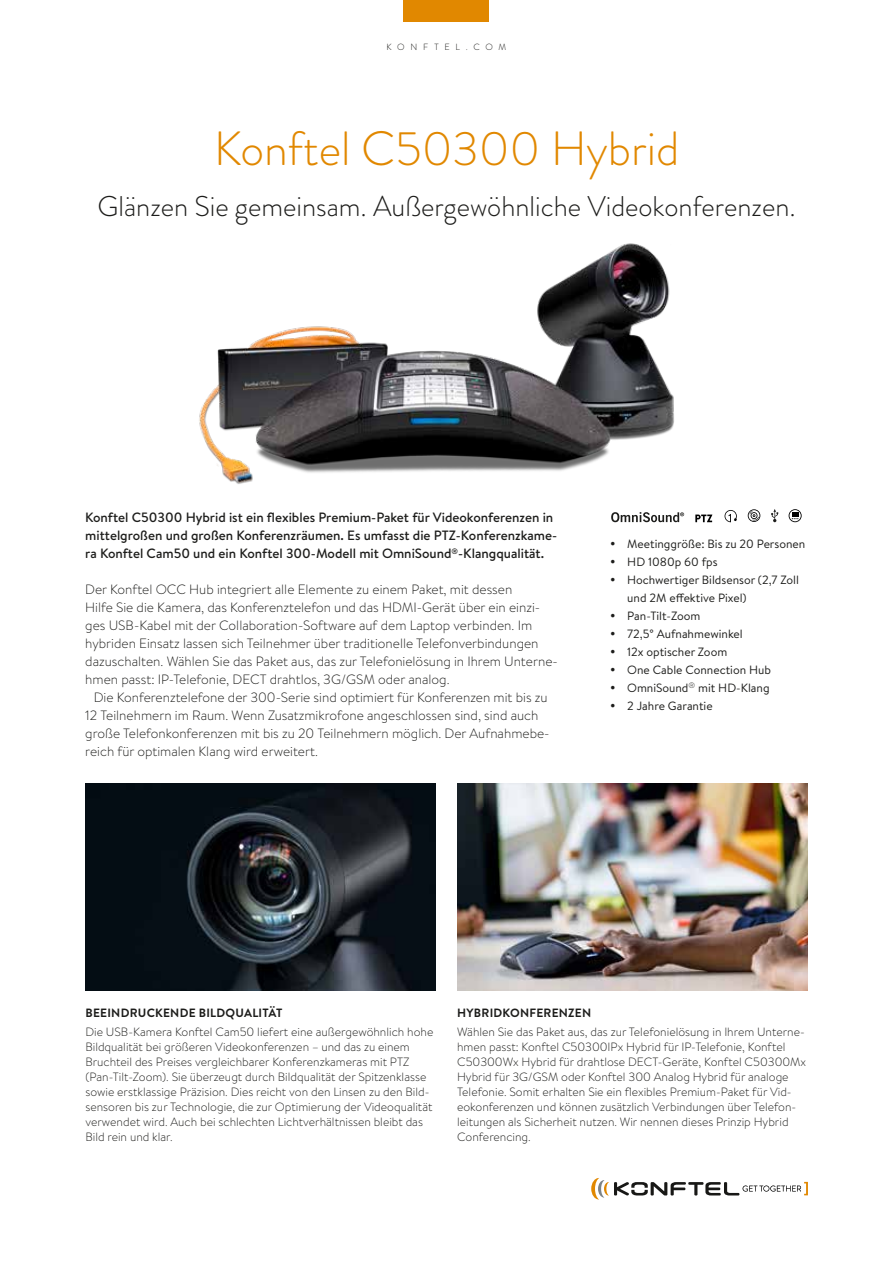
<style>
.page{position:relative;width:893px;height:1263px;background:#fff}
.page>*{position:absolute;margin:0;border:0;box-sizing:border-box;transform-origin:0 0}
.t1{font:300 48px "Brandon Grotesque";color:#e18800}
.t2{font:300 28.5px "Brandon Grotesque";color:#1d1d1b}
.t3{font:300 13.5px/18px "Brandon Text";color:#1d1d1b}
.t4{font:500 13.5px/18px "Brandon Text";color:#1d1d1b}
.t5{font:300 12px/15px "Brandon Text";color:#1d1d1b}
.t6{font:12px/18px "Brandon Text";color:#1d1d1b}
.t7{font:700 12px "Brandon Text";letter-spacing:.02em;color:#1d1d1b}
.t8{font:300 9px "Brandon Grotesque";letter-spacing:.64em;color:#1d1d1b}
</style>
<div class="page">
<svg style="left:591px;top:1178px;width:217px;height:21px"></svg>
<div style="left:404px;top:0;width:85px;height:21px;background:#e18800"></div>
<img style="left:199px;top:243px;width:532px;height:280px">
<svg style="left:771px;top:509px;width:7px;height:13px"></svg>
<svg style="left:611px;top:512px;width:73px;height:10px"></svg>
<svg style="left:748px;top:509px;width:12px;height:13px"></svg>
<svg style="left:725px;top:510px;width:12px;height:12px"></svg>
<svg style="left:789px;top:509px;width:13px;height:13px"></svg>
<svg style="left:695px;top:514px;width:17px;height:8px"></svg>
<img style="left:457px;top:783px;width:351px;height:207px">
<img style="left:85px;top:783px;width:351px;height:207px">
<p class="t8" style="left:387px;top:41px;width:121px">KONFTEL.COM</p>
<h1 class="t1" style="left:214px;top:116px;width:467px">Konftel C50300 Hybrid</h1>
<h2 class="t2" style="left:98px;top:187px;width:700px">Glänzen Sie gemeinsam. Außergewöhnliche Videokonferenzen.</h2>
<p class="t4" style="left:85px;top:508px;width:473px">Konftel C50300 Hybrid ist ein flexibles Premium-Paket für Videokonferenzen in mittelgroßen und großen Konferenzräumen. Es umfasst die PTZ-Konferenzkame&shy;ra Konftel Cam50 und ein Konftel 300-Modell mit OmniSound<sup>®</sup>-Klangqualität.</p>
<p class="t3" style="left:85px;top:580px;width:474px">Der Konftel OCC Hub integriert alle Elemente zu einem Paket, mit dessen<br>Hilfe Sie die Kamera, das Konferenztelefon und das HDMI-Gerät über ein einzi&shy;ges USB-Kabel mit der Collaboration-Software auf dem Laptop verbinden. Im hybriden Einsatz lassen sich Teilnehmer über traditionelle Telefonverbindungen dazuschalten. Wählen Sie das Paket aus, das zur Telefonielösung in Ihrem Unterne&shy;hmen passt: IP-Telefonie, DECT drahtlos, 3G/GSM oder analog.</p>
<p class="t3" style="left:85px;top:688px;width:466px;text-indent:9px">Die Konferenztelefone der 300-Serie sind optimiert für Konferenzen mit bis zu 12 Teilnehmern im Raum. Wenn Zusatzmikrofone angeschlossen sind, sind auch große Telefonkonferenzen mit bis zu 20 Teilnehmern möglich. Der Aufnahmebe&shy;reich für optimalen Klang wird erweitert.</p>
<p class="t6" style="left:627px;top:535px;width:180px">Meetinggröße: Bis zu 20 Personen<br>HD 1080p 60 fps<br>Hochwertiger Bildsensor (2,7 Zoll und 2M effektive Pixel)<br>Pan-Tilt-Zoom<br>72,5° Aufnahmewinkel<br>12x optischer Zoom<br>One Cable Connection Hub<br>OmniSound<sup>®</sup> mit HD-Klang<br>2 Jahre Garantie</p>
<p class="t7" style="left:86px;top:1004px;width:199px">BEEINDRUCKENDE BILDQUALITÄT</p>
<p class="t5" style="left:85px;top:1024px;width:349px">Die USB-Kamera Konftel Cam50 liefert eine außergewöhnlich hohe Bildqualität bei größeren Videokonferenzen – und das zu einem Bruchteil des Preises vergleichbarer Konferenzkameras mit PTZ (Pan-Tilt-Zoom). Sie überzeugt durch Bildqualität der Spitzenklasse sowie erstklassige Präzision. Dies reicht von den Linsen zu den Bild&shy;sensoren bis zur Technologie, die zur Optimierung der Videoqualität verwendet wird. Auch bei schlechten Lichtverhältnissen bleibt das Bild rein und klar.</p>
<p class="t7" style="left:457px;top:1004px;width:135px">HYBRIDKONFERENZEN</p>
<p class="t5" style="left:457px;top:1024px;width:350px">Wählen Sie das Paket aus, das zur Telefonielösung in Ihrem Unterne&shy;hmen passt: Konftel C50300IPx Hybrid für IP-Telefonie, Konftel C50300Wx Hybrid für drahtlose DECT-Geräte, Konftel C50300Mx Hybrid für 3G/GSM oder Konftel 300 Analog Hybrid für analoge Telefonie. Somit erhalten Sie ein flexibles Premium-Paket für Vid&shy;eokonferenzen und können zusätzlich Verbindungen über Telefon&shy;leitungen als Sicherheit nutzen. Wir nennen dieses Prinzip Hybrid Conferencing.</p>
</div>
